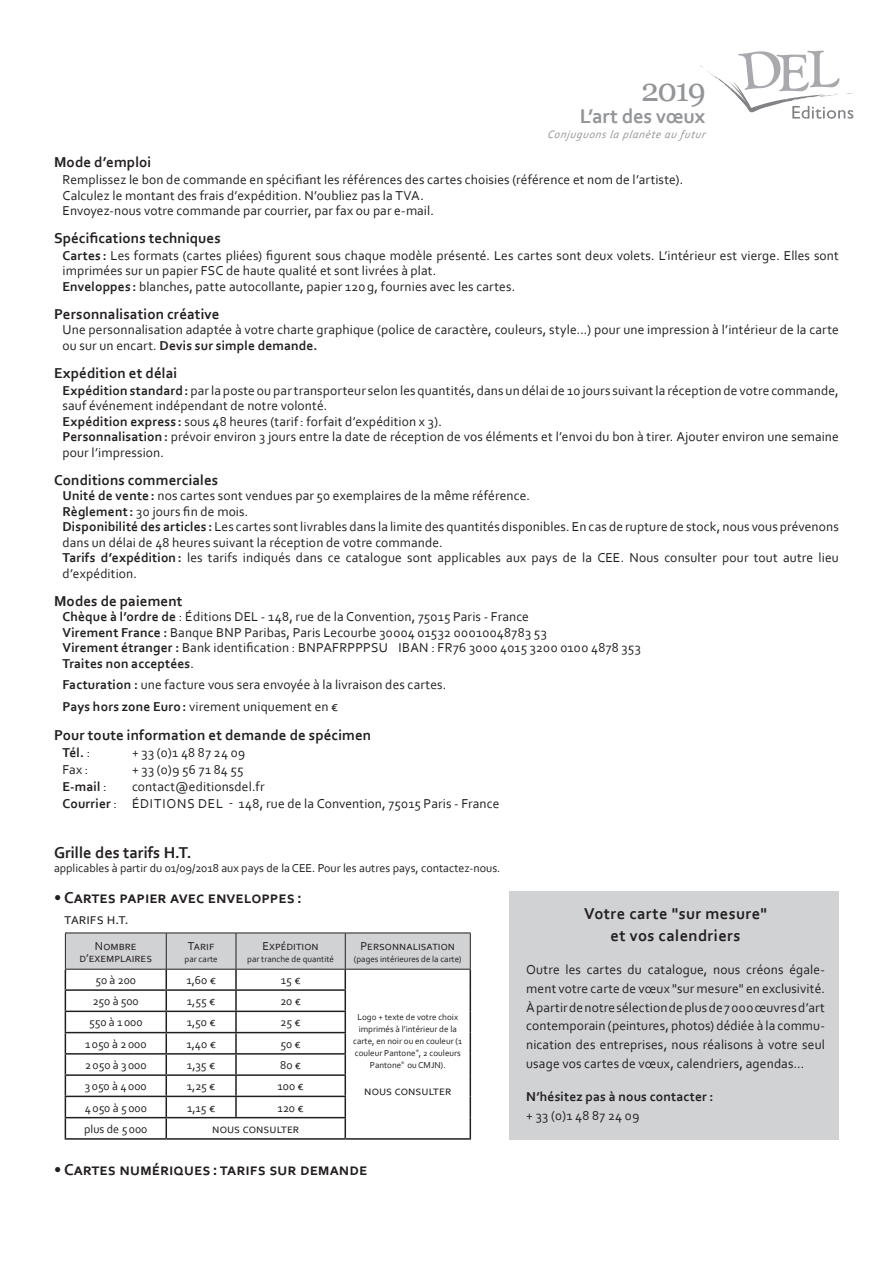
<style>
.page{position:relative;width:893px;height:1263px;background:#fff}
.page>*{position:absolute;margin:0;border:0;box-sizing:border-box;transform-origin:0 0}
.t1{font:31.95px "Georgia";color:#939598}
.t2{font:700 20.85px "Corbel";letter-spacing:-.015em;color:#939598}
.t3{font:700 16.5px "Corbel";color:#231f20}
.t4{font:700 16.5px/22.2px "Corbel";letter-spacing:.02em;color:#231f20;text-align:center}
.t5{font:700 15px "Corbel";letter-spacing:.005em;color:#231f20}
.t6{font:15px "Corbel";color:#231f20}
.t7{font:13.5px/15.5px "Corbel";letter-spacing:.01em;color:#231f20}
.t8{font:700 13.5px "Corbel";letter-spacing:.01em;color:#231f20}
.t9{font:12.45px "Corbel";color:#231f20}
.t10{font:12px/12px "Corbel";color:#231f20;text-align:center}
.t11{font:italic 11.25px "Corbel";color:#939598}
.t12{font:9px/12px "Corbel";color:#231f20;text-align:center}
.s1{font-weight:700}
.s2{font-weight:400}
</style>
<div class="page">
<div style="left:509px;top:891px;width:330px;height:249px;background:#d1d2d4"></div>
<svg style="left:65px;top:933px;width:406px;height:205px"></svg>
<hr style="left:65px;top:1138px;width:101px;height:2px;background:#231f20">
<hr style="left:166px;top:1138px;width:70px;height:2px;background:#231f20">
<hr style="left:236px;top:1138px;width:109px;height:2px;background:#231f20">
<hr style="left:345px;top:1138px;width:126px;height:2px;background:#231f20">
<hr style="left:65px;top:932px;width:101px;height:1px;background:#231f20">
<hr style="left:65px;top:933px;width:1px;height:36px;background:#231f20">
<hr style="left:65px;top:969px;width:101px;height:1px;background:#231f20">
<hr style="left:166px;top:932px;width:70px;height:1px;background:#231f20">
<hr style="left:166px;top:933px;width:1px;height:36px;background:#231f20">
<hr style="left:166px;top:969px;width:70px;height:1px;background:#231f20">
<hr style="left:236px;top:932px;width:109px;height:1px;background:#231f20">
<hr style="left:236px;top:933px;width:1px;height:36px;background:#231f20">
<hr style="left:345px;top:932px;width:126px;height:1px;background:#231f20">
<hr style="left:345px;top:933px;width:1px;height:36px;background:#231f20">
<hr style="left:470px;top:933px;width:1px;height:36px;background:#231f20">
<hr style="left:236px;top:969px;width:109px;height:1px;background:#231f20">
<hr style="left:345px;top:969px;width:126px;height:1px;background:#231f20">
<svg style="left:699px;top:51px;width:155px;height:68px"></svg>
<h1 class="t1" style="left:641px;top:72px;width:66px">2019</h1>
<p class="t11" style="left:547px;top:127px;width:161px">Conjuguons la p lanète au futur</p>
<h2 class="t2" style="left:580px;top:103px;width:127px">L’art des vœux</h2>
<p class="t5" style="left:54px;top:153px;width:99px">Mode d’emploi</p>
<p class="t7" style="left:63px;top:172px;width:622px">Remplissez le bon de commande en spécifiant les références des cartes choisies (référence et nom de l’artiste).<br>Calculez le montant des frais d’expédition. N’oubliez pas la TVA.<br>Envoyez-nous votre commande par courrier, par fax ou par e-mail.</p>
<p class="t5" style="left:54px;top:229px;width:168px">Spécifications techniques</p>
<p class="t7" style="left:63px;top:247px;width:778px"><span class="s1">Cartes :</span> Les formats (cartes pliées) figurent sous chaque modèle présenté. Les cartes sont deux volets. L’intérieur est vierge. Elles sont imprimées sur un papier FSC de haute qualité et sont livrées à plat.<br><span class="s1">Enveloppes :</span> blanches, patte autocollante, papier 120g, fournies avec les cartes.</p>
<p class="t5" style="left:54px;top:305px;width:167px">Personnalisation créative</p>
<p class="t7" style="left:63px;top:322px;width:778px">Une personnalisation adaptée à votre charte graphique (police de caractère, couleurs, style...) pour une impression à l’intérieur de la carte ou sur un encart. <span class="s1">Devis sur simple demande.</span></p>
<p class="t5" style="left:54px;top:364px;width:125px">Expédition et délai</p>
<p class="t7" style="left:62px;top:382px;width:778px"><span class="s1">Expédition standard:</span> par la poste ou par transporteur selon les quantités, dans un délai de 10 jours suivant la réception de votre commande, sauf événement indépendant de notre volonté.<br><span class="s1">Expédition express :</span> sous 48 heures (tarif: forfait d’expédition x 3).<br><span class="s1">Personnalisation:</span> prévoir environ 3 jours entre la date de réception de vos éléments et l’envoi du bon à tirer. Ajouter environ une semaine pour l’impression.</p>
<p class="t5" style="left:54px;top:470px;width:166px">Conditions commerciales</p>
<p class="t7" style="left:62px;top:488px;width:778px"><span class="s1">Unité de vente:</span> nos cartes sont vendues par 50 exemplaires de la même référence.<br><span class="s1">Règlement:</span> 30 jours fin de mois.<br><span class="s1">Disponibilité des articles :</span> Les cartes sont livrables dans la limite des quantités disponibles. En cas de rupture de stock, nous vous prévenons dans un délai de 48 heures suivant la réception de votre commande.<br><span class="s1">Tarifs d’expédition:</span> les tarifs indiqués dans ce catalogue sont applicables aux pays de la CEE. Nous consulter pour tout autre lieu d’expédition.</p>
<p class="t5" style="left:54px;top:591px;width:130px">Modes de paiement</p>
<p class="t7" style="left:63px;top:609px;width:580px"><span class="s1">Chèque à l’ordre de</span> : éditions DEL - 148, rue de la Convention, 75015 Paris - France<br><span class="s1">Virement France :</span> Banque BNP Paribas, Paris Lecourbe 30004 01532 00010048783 53<br><span class="s1">Virement étranger :</span> Bank identification : BNPAFRPPPSU IBAN : FR76 3000 4015 3200 0100 4878 353<br><span class="s1">Traites non acceptées</span>.</p>
<p class="t7" style="left:63px;top:673px;width:385px;line-height:21.5px"><span class="s1">Facturation :</span> une facture vous sera envoyée à la livraison des cartes.<br><span class="s1">Pays hors zone Euro:</span> virement uniquement en €</p>
<p class="t5" style="left:54px;top:726px;width:319px">Pour toute information et demande de spécimen</p>
<p class="t8" style="left:63px;top:744px;width:29px">Tél. <span class="s2">:</span></p>
<p class="t7" style="left:132px;top:744px;width:115px">+ 33 (0)1 48 87 24 09</p>
<p class="t7" style="left:63px;top:761px;width:27px">Fax :</p>
<p class="t7" style="left:132px;top:761px;width:113px">+ 33 (0)9 56 71 84 55</p>
<p class="t8" style="left:63px;top:778px;width:46px">E-mail <span class="s2">:</span></p>
<p class="t7" style="left:63px;top:778px;width:204px;line-height:17px;text-indent:69px">contact@editionsdel.fr<br><span class="s1">Courrier</span> : éditi</p>
<p class="t7" style="left:167px;top:795px;width:41px">ons del</p>
<p class="t7" style="left:229px;top:795px;width:272px">- 148, rue de la Convention, 75015 Paris - France</p>
<p class="t3" style="left:54px;top:842px;width:139px">Grille des tarifs H.T.</p>
<p class="t10" style="left:54px;top:862px;width:448px">applicables à partir du 01/09/2018 aux pays de la CEE. Pour les autres pays, contactez-nous.</p>
<p class="t3" style="left:54px;top:888px;width:249px">• Cartes papier avec enveloppes :</p>
<p class="t6" style="left:65px;top:910px;width:66px">tarifs h.t.</p>
<p class="t4" style="left:584px;top:902px;width:184px">Votre carte "sur mesure" et vos calendriers</p>
<p class="t7" style="left:526px;top:960px;width:300px;line-height:18.6px;text-align:justify">Outre les cartes du catalogue, nous créons égale&shy;ment votre carte de vœux "sur mesure" en exclusivité.<br>À partir de notre sélection de plus de 7000 œuvres d’art contemporain (peintures, photos) dédiée à la commu&shy;nication des entreprises, nous réalisons à votre seul usage vos cartes de vœux, calendriers, agendas...</p>
<p class="t8" style="left:526px;top:1088px;width:189px">N’hésitez pas à nous contacter :</p>
<p class="t7" style="left:526px;top:1107px;width:115px">+ 33 (0)1 48 87 24 09</p>
<p class="t10" style="left:263px;top:939px;width:58px">Expédition</p>
<p class="t12" style="left:247px;top:952px;width:88px">par tranche de quantité</p>
<p class="t10" style="left:79px;top:939px;width:74px">Nombre d’exemplaires</p>
<p class="t10" style="left:188px;top:939px;width:28px">Tarif</p>
<p class="t10" style="left:360px;top:939px;width:96px">Personnalisation</p>
<p class="t12" style="left:354px;top:952px;width:109px">(pages intérieures de la carte)</p>
<p class="t12" style="left:185px;top:952px;width:34px">par carte</p>
<p class="t10" style="left:96px;top:974px;width:42px">50 à 200</p>
<p class="t10" style="left:186px;top:974px;width:31px">1,60 €</p>
<p class="t10" style="left:281px;top:974px;width:21px">15 €</p>
<p class="t10" style="left:93px;top:995px;width:47px">250 à 500</p>
<p class="t10" style="left:187px;top:995px;width:30px">1,55 €</p>
<p class="t10" style="left:280px;top:995px;width:22px">20 €</p>
<p class="t10" style="left:89px;top:1016px;width:55px">550 à 1000</p>
<p class="t10" style="left:187px;top:1016px;width:30px">1,50 €</p>
<p class="t10" style="left:281px;top:1016px;width:22px">25 €</p>
<p class="t10" style="left:85px;top:1037px;width:63px">1050 à 2000</p>
<p class="t10" style="left:186px;top:1037px;width:31px">1,40 €</p>
<p class="t10" style="left:280px;top:1037px;width:22px">50 €</p>
<p class="t10" style="left:85px;top:1059px;width:63px">2050 à 3000</p>
<p class="t10" style="left:187px;top:1059px;width:30px">1,35 €</p>
<p class="t10" style="left:280px;top:1059px;width:22px">80 €</p>
<p class="t10" style="left:85px;top:1080px;width:63px">3050 à 4000</p>
<p class="t10" style="left:187px;top:1080px;width:30px">1,25 €</p>
<p class="t10" style="left:277px;top:1080px;width:28px">100 €</p>
<p class="t10" style="left:85px;top:1101px;width:64px">4050 à 5000</p>
<p class="t10" style="left:187px;top:1101px;width:30px">1,15 €</p>
<p class="t10" style="left:278px;top:1101px;width:27px">120 €</p>
<p class="t10" style="left:84px;top:1122px;width:65px">plus de 5000</p>
<p class="t9" style="left:212px;top:1121px;width:89px">nous consulter</p>
<p class="t3" style="left:54px;top:1160px;width:315px">• Cartes numériques : tarifs sur demande</p>
<p class="t12" style="left:353px;top:1010px;width:111px">Logo + texte de votre choix imprimés à l’intérieur de la carte, en noir ou en couleur (1 couleur Pantone<sup>®</sup>, 2 couleurs<br>Pantone<sup>®</sup> ou CMJN).</p>
<p class="t9" style="left:364px;top:1083px;width:89px">nous consulter</p>
</div>
